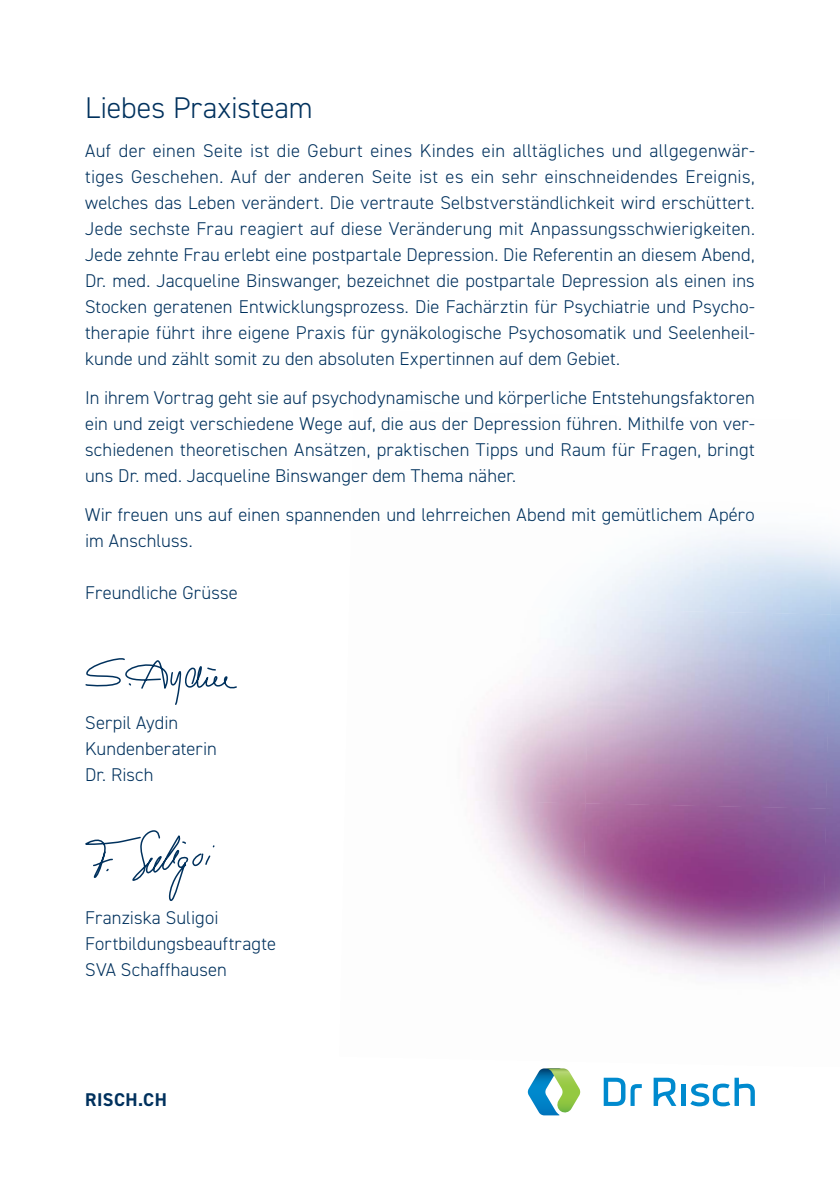
<style>
.page{position:relative;width:840px;height:1191px;background:#fff}
.page>*{position:absolute;margin:0;border:0;box-sizing:border-box;transform-origin:0 0}
.t1{font:300 30px "DIN2014";color:#00315d}
.t2{font:300 18.4px/26px "DIN2014";letter-spacing:.005em;color:#00315d}
.t3{font:700 18.4px "DIN2014";letter-spacing:.025em;color:#00315d}
</style>
<div class="page">
<img style="left:585px;top:609px;width:245px;height:194px">
<img style="left:825px;top:614px;width:14px;height:194px">
<img style="left:580px;top:803px;width:245px;height:175px">
<img style="left:821px;top:808px;width:18px;height:170px">
<svg style="left:85px;top:830px;width:130px;height:71px"></svg>
<svg style="left:85px;top:658px;width:152px;height:47px"></svg>
<svg style="left:527px;top:1068px;width:53px;height:47px"></svg>
<svg style="left:603px;top:1077px;width:38px;height:29px"></svg>
<svg style="left:653px;top:1077px;width:23px;height:29px"></svg>
<div style="left:680px;top:1084px;width:5px;height:22px;background:#008ace"></div>
<svg style="left:690px;top:1077px;width:64px;height:29px"></svg>
<h1 class="t1" style="left:85px;top:89px;width:229px">Liebes Praxisteam</h1>
<p class="t2" style="left:85px;top:137px;width:671px;text-align:justify">Auf der einen Seite ist die Geburt eines Kindes ein alltägliches und allgegenwär&shy;tiges Geschehen. Auf der anderen Seite ist es ein sehr einschneidendes Ereignis, welches das Leben verändert. Die vertraute Selbstverständlichkeit wird erschüttert.<br>Jede sechste Frau reagiert auf diese Veränderung mit Anpassungsschwierigkeiten.<br>Jede zehnte Frau erlebt eine postpartale Depression. Die Referentin an diesem Abend, Dr. med. Jacqueline Binswanger, bezeichnet die postpartale Depression als einen ins Stocken geratenen Entwicklungsprozess. Die Fachärztin für Psychiatrie und Psycho&shy;therapie führt ihre eigene Praxis für gynäkologische Psychosomatik und Seelenheil&shy;kunde und zählt somit zu den absoluten Expertinnen auf dem Gebiet.</p>
<p class="t2" style="left:85px;top:384px;width:670px;text-align:justify">In ihrem Vortrag geht sie auf psychodynamische und körperliche Entstehungsfaktoren ein und zeigt verschiedene Wege auf, die aus der Depression führen. Mithilfe von ver&shy;schiedenen theoretischen Ansätzen, praktischen Tipps und Raum für Fragen, bringt uns Dr. med. Jacqueline Binswanger dem Thema näher.</p>
<p class="t2" style="left:85px;top:501px;width:670px">Wir freuen uns auf einen spannenden und lehrreichen Abend mit gemütlichem Apéro im Anschluss.</p>
<p class="t2" style="left:85px;top:579px;width:154px">Freundliche Grüsse</p>
<p class="t2" style="left:85px;top:709px;width:133px">Serpil Aydin<br>Kundenberaterin<br>Dr. Risch</p>
<p class="t2" style="left:85px;top:904px;width:192px">Franziska Suligoi<br>Fortbildungsbeauftragte<br>SVA Schaffhausen</p>
<p class="t3" style="left:85px;top:1087px;width:83px">RISCH.CH</p>
</div>
